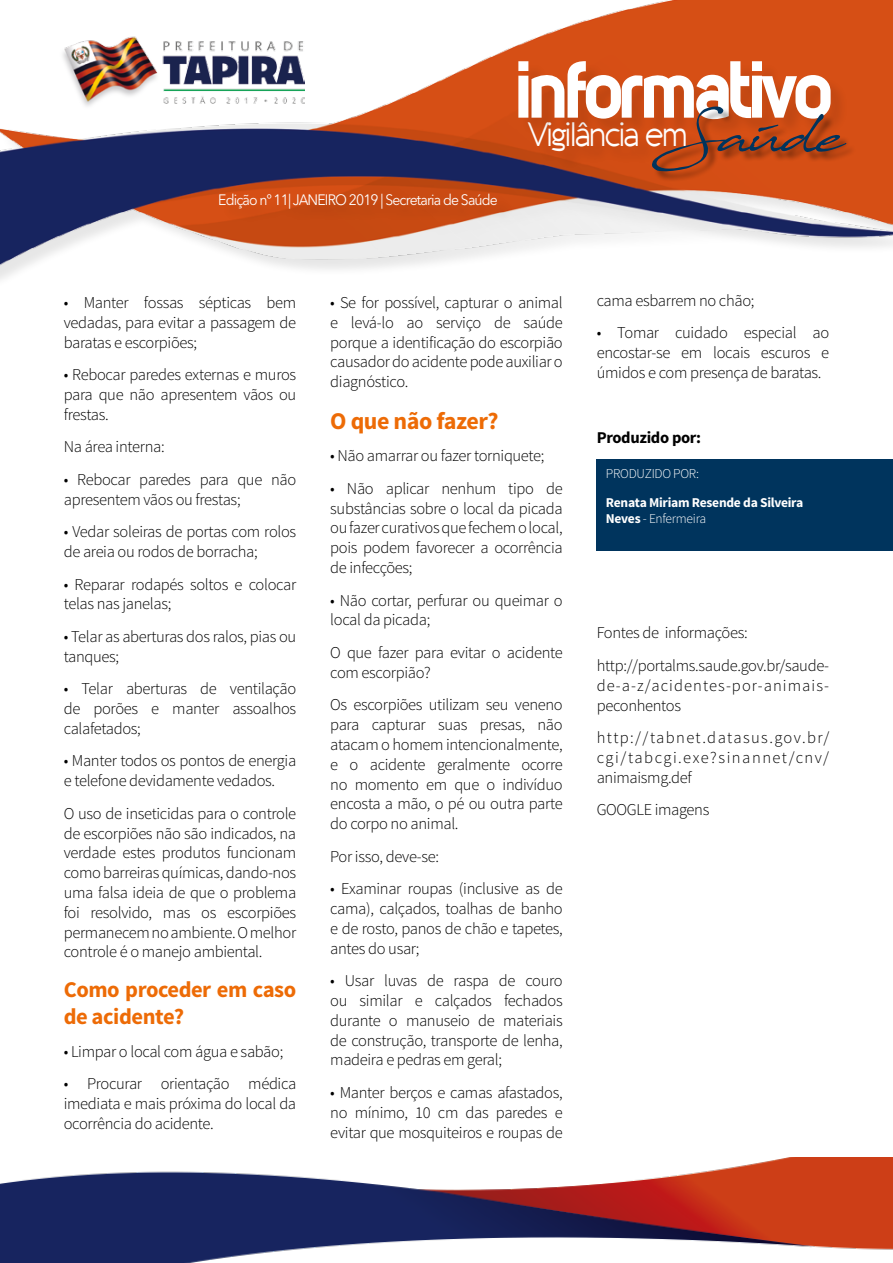
<style>
.page{position:relative;width:893px;height:1263px;background:#fff}
.page>*{position:absolute;margin:0;border:0;box-sizing:border-box;transform-origin:0 0}
.t1{font:700 82.95px "Adi Sans";letter-spacing:-.07em;color:#fff;scale:.93 1}
.t2{font:55.35px "Javacom";letter-spacing:-.06em;color:#00345d;scale:.93 1}
.t3{font:300 33px "Aquawax";letter-spacing:-.06em;color:#fff;scale:.93 1}
.t4{font:700 24px "Source Sans Pro";letter-spacing:-.02em;color:#ed6b06}
.t5{font:700 22.5px/27px "Source Sans Pro";letter-spacing:-.02em;color:#ed6b06}
.t6{font:300 16.5px/19.8px "Source Sans Pro";letter-spacing:-.02em;color:#000;text-align:justify}
.t7{font:300 16.5px/19.8px "Source Sans Pro";letter-spacing:.065em;color:#000}
.t8{font:700 16.5px "Source Sans Pro";letter-spacing:-.02em;color:#000}
.t9{font:15px "Avenir Next LT Pro";letter-spacing:-.06em;color:#fff;scale:.93 1}
.t10{font:700 13.5px/16.2px "Source Sans Pro";letter-spacing:-.02em;color:#fff}
.t11{font:300 13.5px "Source Sans Pro";letter-spacing:-.02em;color:#fff}
.s1{font-weight:300}
</style>
<div class="page">
<img style="left:0;top:0;width:893px;height:280px">
<img style="left:57px;top:35px;width:247px;height:76px">
<img style="left:0;top:1158px;width:893px;height:105px">
<div style="left:532px;top:124px;width:172px;height:46px;background:#000;opacity:.1"></div>
<div style="left:521px;top:63px;width:328px;height:75px;background:#cd4b13"></div>
<div style="left:654px;top:108px;width:203px;height:75px;background:#000;opacity:.4"></div>
<div style="left:222px;top:196px;width:293px;height:31px;background:#000;opacity:.1"></div>
<div style="left:597px;top:459px;width:296px;height:92px;background:#00345d"></div>
<p class="t9" style="left:218px;top:190px;width:302px">Edição nº 11| JANEIRO 2019 | Secretaria de Saúde</p>
<h1 class="t1" style="left:514px;top:42px;width:344px">informativo</h1>
<h2 class="t2" style="left:652px;top:98px;width:208px">Saúde</h2>
<h3 class="t3" style="left:529px;top:115px;width:172px">Vigilância em</h3>
<p class="t6" style="left:64px;top:293px;width:234px">• Manter fossas sépticas bem vedadas, para evitar a passagem de baratas e escorpiões;</p>
<p class="t6" style="left:64px;top:365px;width:234px">• Rebocar paredes externas e muros para que não apresentem vãos ou frestas.</p>
<p class="t6" style="left:64px;top:437px;width:102px">Na área interna:</p>
<p class="t6" style="left:64px;top:469px;width:234px">• Rebocar paredes para que não apresentem vãos ou frestas;</p>
<p class="t6" style="left:64px;top:522px;width:234px">• Vedar soleiras de portas com rolos de areia ou rodos de borracha;</p>
<p class="t6" style="left:64px;top:574px;width:234px">• Reparar rodapés soltos e colocar telas nas janelas;</p>
<p class="t6" style="left:64px;top:627px;width:234px">• Telar as aberturas dos ralos, pias ou tanques;</p>
<p class="t6" style="left:64px;top:679px;width:234px">• Telar aberturas de ventilação de porões e manter assoalhos calafetados;</p>
<p class="t6" style="left:64px;top:751px;width:234px">• Manter todos os pontos de energia e telefone devidamente vedados.</p>
<p class="t6" style="left:64px;top:803px;width:234px">O uso de inseticidas para o controle de escorpiões não são indicados, na verdade estes produtos funcionam como barreiras químicas, dando-nos uma falsa ideia de que o problema foi resolvido, mas os escorpiões permanecem no ambiente. O melhor controle é o manejo ambiental.</p>
<h3 class="t5" style="left:64px;top:977px;width:234px">Como proceder em caso de acidente?</h3>
<p class="t6" style="left:64px;top:1041px;width:221px">• Limpar o local com água e sabão;</p>
<p class="t6" style="left:64px;top:1074px;width:234px">• Procurar orientação médica imediata e mais próxima do local da ocorrência do acidente.</p>
<p class="t6" style="left:330px;top:293px;width:234px">• Se for possível, capturar o animal e levá-lo ao serviço de saúde porque a identificação do escorpião causador do acidente pode auxiliar o diagnóstico.</p>
<h3 class="t4" style="left:330px;top:405px;width:170px">O que não fazer?</h3>
<p class="t6" style="left:330px;top:446px;width:216px">• Não amarrar ou fazer torniquete;</p>
<p class="t6" style="left:330px;top:478px;width:234px">• Não aplicar nenhum tipo de substâncias sobre o local da picada ou fazer curativos que fechem o local, pois podem favorecer a ocorrência de infecções;</p>
<p class="t6" style="left:330px;top:590px;width:234px">• Não cortar, perfurar ou queimar o local da picada;</p>
<p class="t6" style="left:330px;top:643px;width:234px">O que fazer para evitar o acidente com escorpião?</p>
<p class="t6" style="left:330px;top:695px;width:234px">Os escorpiões utilizam seu veneno para capturar suas presas, não atacam o homem intencionalmente, e o acidente geralmente ocorre no momento em que o indivíduo encosta a mão, o pé ou outra parte do corpo no animal.</p>
<p class="t6" style="left:330px;top:846px;width:110px">Por isso, deve-se:</p>
<p class="t6" style="left:330px;top:879px;width:234px">• Examinar roupas (inclusive as de cama), calçados, toalhas de banho e de rosto, panos de chão e tapetes, antes do usar;</p>
<p class="t6" style="left:330px;top:971px;width:234px">• Usar luvas de raspa de couro ou similar e calçados fechados durante o manuseio de materiais de construção, transporte de lenha, madeira e pedras em geral;</p>
<p class="t6" style="left:330px;top:1083px;width:234px">• Manter berços e camas afastados, no mínimo, 10 cm das paredes e evitar que mosquiteiros e roupas de</p>
<p class="t6" style="left:597px;top:290px;width:159px">cama esbarrem no chão;</p>
<p class="t6" style="left:597px;top:323px;width:234px">• Tomar cuidado especial ao encostar-se em locais escuros e úmidos e com presença de baratas.</p>
<p class="t8" style="left:597px;top:427px;width:106px">Produzido por:</p>
<p class="t11" style="left:606px;top:465px;width:95px">PRODUZIDO POR:</p>
<p class="t10" style="left:606px;top:495px;width:199px">Renata Miriam Resende da Silveira<br>Neves <span class="s1">- Enfermeira</span></p>
<p class="t6" style="left:597px;top:617px;width:234px;line-height:32.5px">Fontes de informações: http://portalms.saude.gov.br/saude-</p>
<p class="t7" style="left:597px;top:675px;width:234px">de-a-z/acidentes-por-animais&shy;peconhentos</p>
<p class="t6" style="left:597px;top:728px;width:234px">http://tabnet.datasus.gov.br/ cgi/tabcgi.exe?sinannet/cnv/ animaismg.def</p>
<p class="t6" style="left:597px;top:800px;width:114px">GOOGLE imagens</p>
</div>
